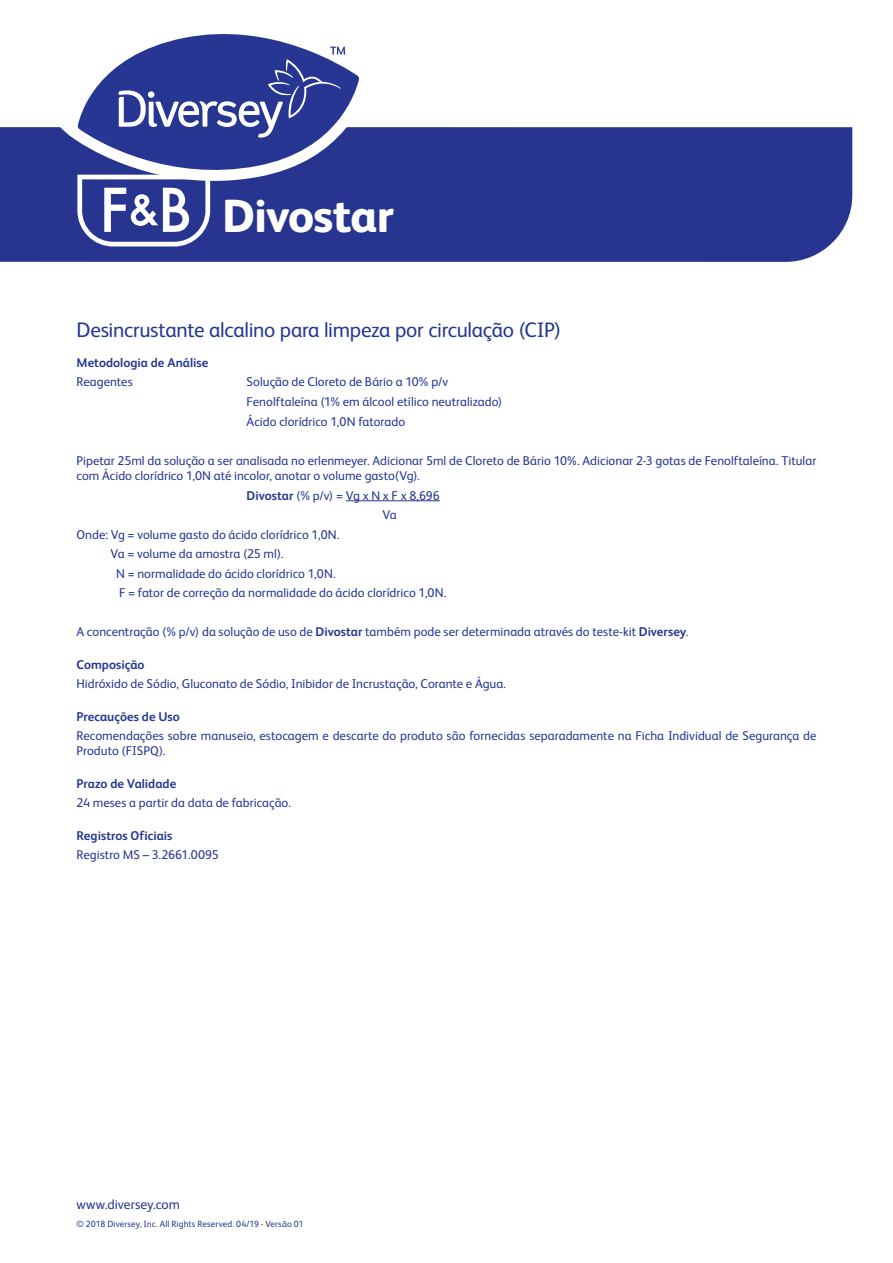
<style>
.page{position:relative;width:893px;height:1263px;background:#fff}
.page>*{position:absolute;margin:0;border:0;box-sizing:border-box;transform-origin:0 0}
.t1{font:800 46.5px "FS Albert Pro";letter-spacing:-.02em;color:#fff}
.Product_Description{font:21px "FS Albert Pro";letter-spacing:-.015em;color:#263692}
.t2{font:13.5px "FS Albert Pro";color:#263692}
.Maintext_italic{font:12.75px/15.3px "FS Albert Pro";color:#263692}
.Maintext{font:12.75px/15.3px "FS Albert Pro";color:#263692}
.Subheads{font:700 12.75px "FS Albert Pro";color:#263692}
.t3{font:9px "FS Albert Pro";letter-spacing:.01em;color:#263692}
.s1{font-weight:700}
</style>
<div class="page">
<div style="left:0;top:127px;width:852px;height:135px;background:#273591"></div>
<svg style="left:77px;top:181px;width:133px;height:65px"></svg>
<hr style="left:346px;top:500px;width:94px;height:1px;background:#263692">
<svg style="left:58px;top:78px;width:316px;height:103px"></svg>
<svg style="left:78px;top:34px;width:281px;height:148px;fill:#273692"></svg>
<svg style="left:119px;top:47px;width:226px;height:91px;background:#4a58a4"></svg>
<p class="t1" style="left:222px;top:180px;width:173px">Divostar</p>
<p class="Product_Description" style="left:77px;top:315px;width:486px">Desincrustante alcalino para limpeza por circulação (CIP)</p>
<p class="Subheads" style="left:77px;top:354px;width:133px">Metodologia de Análise</p>
<p class="Maintext_italic" style="left:77px;top:373px;width:58px">Reagentes</p>
<p class="Maintext_italic" style="left:247px;top:373px;width:203px">Solução de Cloreto de Bário a 10% p/v</p>
<p class="Maintext_italic" style="left:247px;top:393px;width:257px">Fenolftaleína (1% em álcool etílico neutralizado)</p>
<p class="Maintext_italic" style="left:247px;top:413px;width:160px">Ácido clorídrico 1,0N fatorado</p>
<p class="Maintext_italic" style="left:77px;top:452px;width:741px">Pipetar 25ml da solução a ser analisada no erlenmeyer. Adicionar 5ml de Cloreto de Bário 10%. Adicionar 2-3 gotas de Fenolftaleína. Titular com Ácido clorídrico 1,0N até incolor, anotar o volume gasto(Vg).</p>
<p class="Maintext_italic" style="left:247px;top:486px;width:195px"><span class="s1">Divostar</span> (% p/v) = Vg x N x F x 8,696</p>
<p class="Maintext_italic" style="left:382px;top:506px;width:16px">Va</p>
<p class="Maintext_italic" style="left:77px;top:526px;width:264px">Onde: Vg = volume gasto do ácido clorídrico 1,0N.</p>
<p class="Maintext_italic" style="left:111px;top:545px;width:174px">Va = volume da amostra (25 ml).</p>
<p class="Maintext_italic" style="left:116px;top:565px;width:221px">N = normalidade do ácido clorídrico 1,0N.</p>
<p class="Maintext_italic" style="left:119px;top:584px;width:329px">F = fator de correção da normalidade do ácido clorídrico 1,0N.</p>
<p class="Maintext_italic" style="left:77px;top:623px;width:613px">A concentração (% p/v) da solução de uso de <span class="s1">Divostar</span> também pode ser determinada através do teste-kit <span class="s1">Diversey</span>.</p>
<p class="Subheads" style="left:77px;top:655px;width:69px">Composição</p>
<p class="Maintext" style="left:77px;top:675px;width:431px">Hidróxido de Sódio, Gluconato de Sódio, Inibidor de Incrustação, Corante e Água.</p>
<p class="Subheads" style="left:77px;top:707px;width:105px">Precauções de Uso</p>
<p class="Maintext" style="left:77px;top:727px;width:741px">Recomendações sobre manuseio, estocagem e descarte do produto são fornecidas separadamente na Ficha Individual de Segurança de<br>Produto (FISPQ).</p>
<p class="Subheads" style="left:77px;top:774px;width:101px">Prazo de Validade</p>
<p class="Maintext" style="left:77px;top:794px;width:216px">24 meses a partir da data de fabricação.</p>
<p class="Subheads" style="left:77px;top:826px;width:97px">Registros Oficiais</p>
<p class="Maintext" style="left:77px;top:846px;width:144px">Registro MS – 3.2661.0095</p>
<p class="t2" style="left:77px;top:1195px;width:105px">www.diversey.com</p>
<p class="t3" style="left:77px;top:1217px;width:229px">© 2018 Diversey, Inc. All Rights Reserved. 04/19 - Versão 01</p>
</div>
